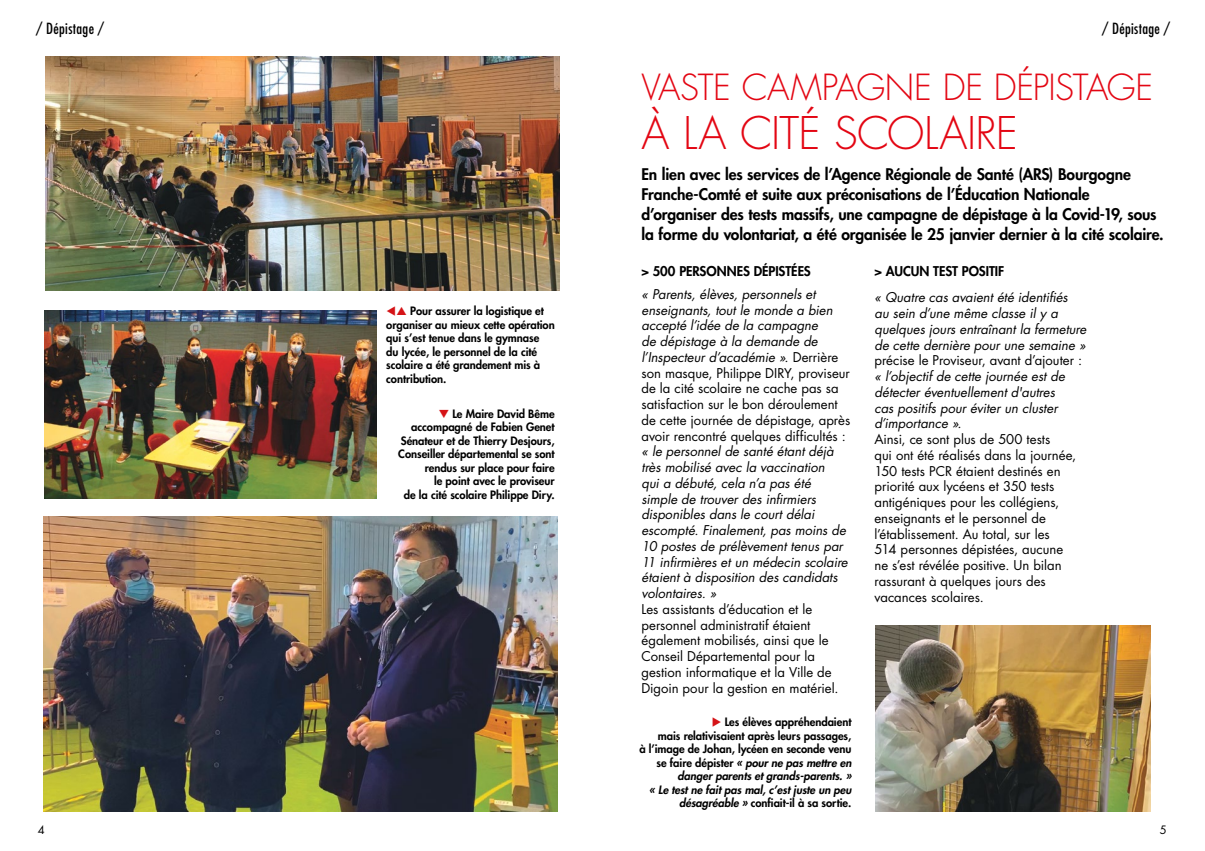
<style>
.page{position:relative;width:1205px;height:851px;background:#fff}
.page>*{position:absolute;margin:0;border:0;box-sizing:border-box;transform-origin:0 0}
.t1{font:300 43.75px "Futura Std";letter-spacing:-.015em;color:#e30613}
.t2{font:300 35px "Futura Std";letter-spacing:-.02em;color:#e30613}
.t3{font:800 15.62px/20px "Futura Std";letter-spacing:-.005em;color:#000}
.t4{font:condensed 15px "Futura Std";letter-spacing:.025em;color:#000}
.t5{font:13.12px/15.8px "Futura Std";color:#000}
.t6{font:italic 13.12px/15.8px "Futura Std";color:#000}
.t7{font:800 13.12px "Futura Std";letter-spacing:-.005em;color:#000}
.t8{font:800 11.25px/13.5px "Futura Std";letter-spacing:-.005em;color:#000;text-align:right}
.t9{font:11.25px "Futura Std";color:#000}
.s1{color:#d51317}
.s2{font-style:italic}
</style>
<div class="page">
<img style="left:43px;top:516px;width:514px;height:295px">
<img style="left:44px;top:310px;width:333px;height:188px">
<img style="left:45px;top:57px;width:514px;height:234px">
<img style="left:875px;top:625px;width:275px;height:186px">
<p class="t4" style="left:36px;top:19px;width:69px">/ Dépistage /</p>
<p class="t4" style="left:1102px;top:19px;width:69px">/ Dépistage /</p>
<p class="t8" style="left:386px;top:304px;width:170px;text-align:left"><span class="s1">▼</span> Pour assurer la logistique et organiser au mieux cette opération qui s’est tenue dans le gymnase<br>du lycée, le personnel de la cité scolaire a été grandement mis à contribution.</p>
<p class="t8" style="left:398px;top:407px;width:158px"><span class="s1">❑</span> Le Maire David Bême accompagné de Fabien Genet<br>Sénateur et de Thierry Desjours,<br>Conseiller départemental se sont rendus sur place pour faire<br>le point avec le proviseur<br>de la cité scolaire Philippe Diry.</p>
<h2 class="t2" style="left:641px;top:66px;width:513px">VASTE CAMPAGNE DE DÉPISTAGE</h2>
<h1 class="t1" style="left:641px;top:106px;width:378px">À LA CITÉ SCOLAIRE</h1>
<p class="t3" style="left:641px;top:165px;width:524px">En lien avec les services de l’Agence Régionale de Santé (ARS) Bourgogne Franche-Comté et suite aux préconisations de l’Éducation Nationale d’organiser des tests massifs, une campagne de dépistage à la Covid-19, sous la forme du volontariat, a été organisée le 25 janvier dernier à la cité scolaire.</p>
<p class="t7" style="left:641px;top:263px;width:171px">&gt; 500 PERSONNES DÉPISTÉES</p>
<p class="t5" style="left:641px;top:286px;width:210px"><span class="s2">« Parents, élèves, personnels et enseignants, tout le monde a bien accepté l’idée de la campagne<br>de dépistage à la demande de l’Inspecteur d’académie ».</span> Derrière son masque, Philippe DIRY, proviseur de la cité scolaire ne cache pas sa satisfaction sur le bon déroulement de cette journée de dépistage, après avoir rencontré quelques difficultés :</p>
<p class="t6" style="left:641px;top:443px;width:208px">« le personnel de santé étant déjà très mobilisé avec la vaccination<br>qui a débuté, cela n’a pas été simple de trouver des infirmiers disponibles dans le court délai escompté. Finalement, pas moins de<br>10 postes de prélèvement tenus par<br>11 infirmières et un médecin scolaire étaient à disposition des candidats volontaires. »</p>
<p class="t5" style="left:641px;top:601px;width:199px">Les assistants d’éducation et le personnel administratif étaient également mobilisés, ainsi que le Conseil Départemental pour la gestion informatique et la Ville de Digoin pour la gestion en matériel.</p>
<p class="t7" style="left:874px;top:263px;width:131px">&gt; AUCUN TEST POSITIF</p>
<p class="t6" style="left:874px;top:290px;width:213px">« Quatre cas avaient été identifiés<br>au sein d’une même classe il y a quelques jours entraînant la fermeture de cette dernière pour une semaine »</p>
<p class="t5" style="left:874px;top:353px;width:209px">précise le Proviseur, avant d’ajouter :</p>
<p class="t6" style="left:874px;top:368px;width:192px">« l’objectif de cette journée est de détecter éventuellement d'autres cas positifs pour éviter un cluster d’importance ».</p>
<p class="t5" style="left:874px;top:431px;width:203px">Ainsi, ce sont plus de 500 tests<br>qui ont été réalisés dans la journée,<br>150 tests PCR étaient destinés en priorité aux lycéens et 350 tests antigéniques pour les collégiens, enseignants et le personnel de l’établissement. Au total, sur les<br>514 personnes dépistées, aucune ne s’est révélée positive. Un bilan rassurant à quelques jours des vacances scolaires.</p>
<p class="t8" style="left:639px;top:715px;width:214px"><span class="s1">◆</span> Les élèves appréhendaient<br>mais relativisaient après leurs passages,<br>à l’image de Johan, lycéen en seconde venu se faire dépister <span class="s2">« pour ne pas mettre en danger parents et grands-parents. »<br>« Le test ne fait pas mal, c’est juste un peu désagréable »</span> confiait-il à sa sortie.</p>
<p class="t9" style="left:38px;top:822px;width:8px">4</p>
<p class="t9" style="left:1160px;top:822px;width:8px">5</p>
</div>
